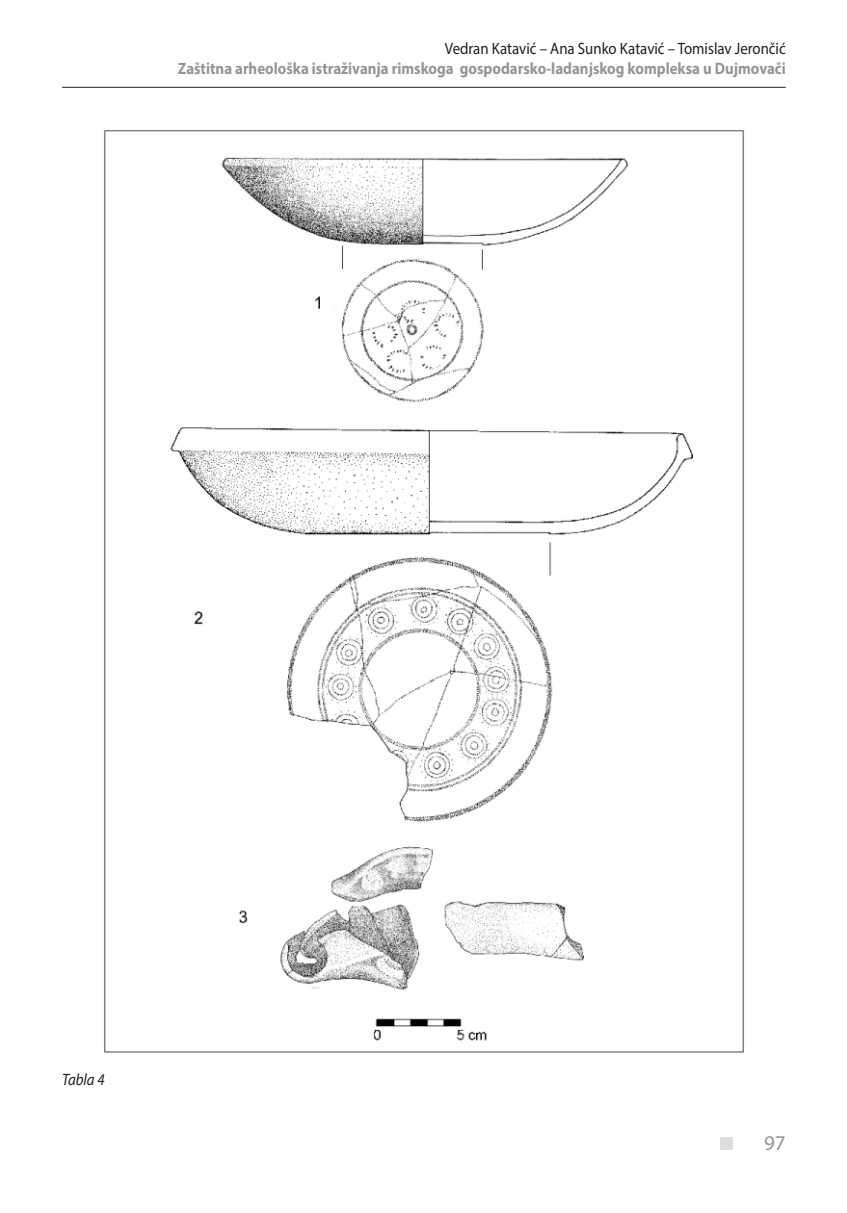
<style>
.page{position:relative;width:847px;height:1213px;background:#fff}
.page>*{position:absolute;margin:0;border:0;box-sizing:border-box;transform-origin:0 0}
.t1{font:21px "Myriad Pro";color:#939598}
.t2{font:700 16.5px "Myriad Pro";color:#939598;scale:.9 1}
.t3{font:16.5px "Myriad Pro";color:#231f20;scale:.9 1}
.t4{font:italic 16.5px "Myriad Pro";color:#231f20;scale:.9 1}
</style>
<div class="page">
<hr style="left:62px;top:87px;width:723px;height:1px;background:#231f20">
<div style="left:719px;top:1137px;width:13px;height:13px;background:#dcdddf"></div>
<img style="left:104px;top:130px;width:639px;height:922px">
<p class="t3" style="left:444px;top:39px;width:380px">Vedran Katavić – Ana Sunko Katavić – Tomislav Jerončić</p>
<p class="t2" style="left:178px;top:58px;width:676px">Zaštitna arheološka istraživanja rimskoga gospodarsko-ladanjskog kompleksa u Dujmovači</p>
<p class="t4" style="left:62px;top:1069px;width:49px">Tabla 4</p>
<p class="t1" style="left:763px;top:1130px;width:23px">97</p>
</div>
